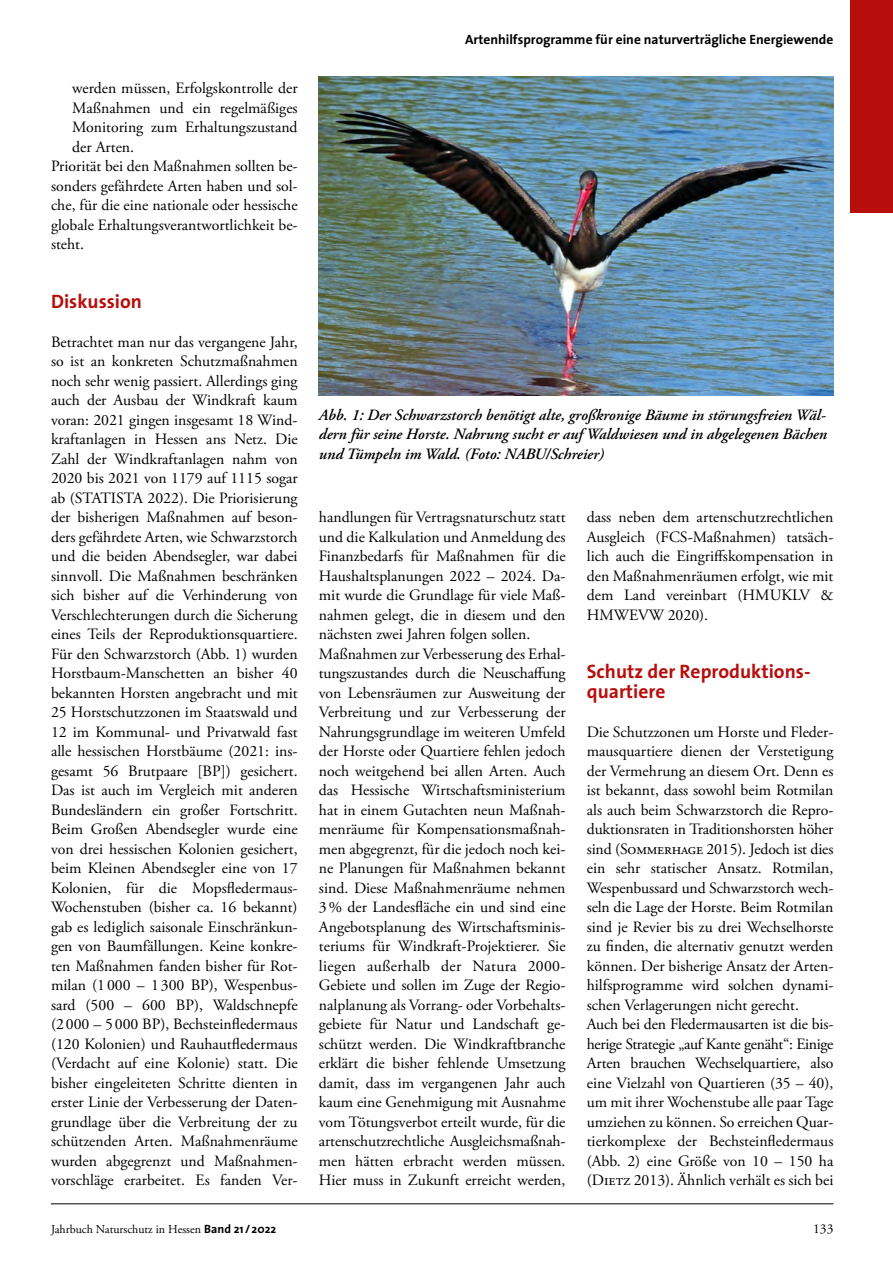
<style>
.page{position:relative;width:893px;height:1263px;background:#fff}
.page>*{position:absolute;margin:0;border:0;box-sizing:border-box;transform-origin:0 0}
.t1{font:700 19.5px/19.5px "The Sans";color:#b70e0c}
.t2{font:15.75px/19.5px "Adobe Garamond Pro";letter-spacing:-.01em;color:#000;text-align:justify}
.t3{font:italic 600 15.75px/19.5px "Adobe Garamond Pro";color:#000;text-align:justify}
.t4{font:700 13.5px "The Sans";color:#000}
.t5{font:13.5px "Adobe Garamond Pro";color:#000}
.t6{font:12px "Adobe Garamond Pro";color:#000}
.s1{font-family:"The Sans";font-weight:700}
</style>
<div class="page">
<hr style="left:51px;top:1203px;width:782px;height:1px;background:#000">
<div style="left:850px;top:0;width:43px;height:213px;background:#b70e0c"></div>
<img style="left:319px;top:77px;width:514px;height:318px">
<p class="t2" style="left:72px;top:79px;width:227px">werden müssen, Erfolgskontrolle der</p>
<p class="t2" style="left:72px;top:98px;width:227px">Maßnahmen und ein regelmäßiges</p>
<p class="t2" style="left:72px;top:118px;width:227px">Monitoring zum Erhaltungszustand</p>
<p class="t2" style="left:72px;top:137px;width:63px">der Arten.</p>
<p class="t2" style="left:51px;top:157px;width:248px">Priorität bei den Maßnahmen sollten be-</p>
<p class="t2" style="left:51px;top:176px;width:248px">sonders gefährdete Arten haben und sol-</p>
<p class="t2" style="left:51px;top:196px;width:248px">che, für die eine nationale oder hessische</p>
<p class="t2" style="left:51px;top:215px;width:248px">globale Erhaltungsverantwortlichkeit be-</p>
<p class="t2" style="left:51px;top:235px;width:35px">steht.</p>
<p class="t1" style="left:51px;top:291px;width:93px">Diskussion</p>
<p class="t2" style="left:51px;top:332px;width:248px">Betrachtet man nur das vergangene Jahr, so ist an konkreten Schutzmaßnahmen noch sehr wenig passiert. Allerdings ging auch der Ausbau der Windkraft kaum voran: 2021 gingen insgesamt 18 Wind&shy;kraftanlagen in Hessen ans Netz. Die Zahl der Windkraftanlagen nahm von 2020 bis 2021 von 1179 auf 1115 sogar ab (STATISTA 2022). Die Priorisierung der bisherigen Maßnahmen auf beson&shy;ders gefährdete Arten, wie Schwarzstorch und die beiden Abendsegler, war dabei sinnvoll. Die Maßnahmen beschränken sich bisher auf die Verhinderung von Verschlechterungen durch die Sicherung eines Teils der Reproduktionsquartiere.<br>Für den Schwarzstorch (Abb. 1) wurden Horstbaum-Manschetten an bisher 40 bekannten Horsten angebracht und mit 25 Horstschutzzonen im Staatswald und 12 im Kommunal- und Privatwald fast alle hessischen Horstbäume (2021: ins&shy;gesamt 56 Brutpaare [BP]) gesichert.<br>Das ist auch im Vergleich mit anderen Bundesländern ein großer Fortschritt.<br>Beim Großen Abendsegler wurde eine von drei hessischen Kolonien gesichert, beim Kleinen Abendsegler eine von 17<br>Kolonien, für die Mopsfledermaus-Wochenstuben (bisher ca. 16 bekannt) gab es lediglich saisonale Einschränkun&shy;gen von Baumfällungen. Keine konkre&shy;ten Maßnahmen fanden bisher für Rot&shy;milan (1 000 – 1300 BP), Wespenbus&shy;sard (500 – 600 BP), Waldschnepfe (2 000 – 5 000 BP), Bechsteinfledermaus (120 Kolonien) und Rauhautfledermaus (Verdacht auf eine Kolonie) statt. Die bisher eingeleiteten Schritte dienten in erster Linie der Verbesserung der Daten&shy;grundlage über die Verbreitung der zu schützenden Arten. Maßnahmenräume wurden abgegrenzt und Maßnahmen&shy;vorschläge erarbeitet. Es fanden Ver-</p>
<p class="t4" style="left:465px;top:28px;width:370px">Artenhilfsprogramme für eine naturverträgliche Energiewende</p>
<p class="t3" style="left:319px;top:405px;width:509px">Abb. 1: Der Schwarzstorch benötigt alte, großkronige Bäume in störungsfreien Wäl&shy;dern für seine Horste. Nahrung sucht er auf Waldwiesen und in abgelegenen Bächen und Tümpeln im Wald. (Foto: NABU/Schreier)</p>
<p class="t2" style="left:319px;top:508px;width:248px;text-align:left">handlungen für Vertragsnaturschutz statt und die Kalkulation und Anmeldung des Finanzbedarfs für Maßnahmen für die Haushaltsplanungen 2022 – 2024. Da&shy;mit wurde die Grundlage für viele Maß&shy;nahmen gelegt, die in diesem und den nächsten zwei Jahren folgen sollen.<br>Maßnahmen zur Verbesserung des Erhal&shy;tungszustandes durch die Neuschaffung von Lebensräumen zur Ausweitung der Verbreitung und zur Verbesserung der Nahrungsgrundlage im weiteren Umfeld der Horste oder Quartiere fehlen jedoch noch weitgehend bei allen Arten. Auch das Hessische Wirtschaftsministerium hat in einem Gutachten neun Maßnah&shy;menräume für Kompensationsmaßnah&shy;men abgegrenzt, für die jedoch noch kei&shy;ne Planungen für Maßnahmen bekannt sind. Diese Maßnahmenräume nehmen 3% der Landesfläche ein und sind eine Angebotsplanung des Wirtschaftsminis&shy;teriums für Windkraft-Projektierer. Sie liegen außerhalb der Natura 2000- Gebiete und sollen im Zuge der Regio&shy;nalplanung als Vorrang- oder Vorbehalts&shy;gebiete für Natur und Landschaft ge&shy;schützt werden. Die Windkraftbranche erklärt die bisher fehlende Umsetzung damit, dass im vergangenen Jahr auch kaum eine Genehmigung mit Ausnahme vom Tötungsverbot erteilt wurde, für die artenschutzrechtliche Ausgleichsmaßnah&shy;men hätten erbracht werden müssen.<br>Hier muss in Zukunft erreicht werden,</p>
<p class="t2" style="left:587px;top:508px;width:248px">dass neben dem artenschutzrechtlichen Ausgleich (FCS-Maßnahmen) tatsäch&shy;lich auch die Eingriffskompensation in den Maßnahmenräumen erfolgt, wie mit dem Land vereinbart (HMUKLV &amp; HMWEVW 2020).</p>
<p class="t1" style="left:587px;top:661px;width:225px">Schutz der Reproduktions&shy;quartiere</p>
<p class="t2" style="left:587px;top:722px;width:248px;text-align:left">Die Schutzzonen um Horste und Fleder&shy;mausquartiere dienen der Verstetigung der Vermehrung an diesem Ort. Denn es ist bekannt, dass sowohl beim Rotmilan als auch beim Schwarzstorch die Repro&shy;duktionsraten in Traditionshorsten höher sind (Sommerhage 2015). Jedoch ist dies ein sehr statischer Ansatz. Rotmilan, Wespenbussard und Schwarzstorch wech&shy;seln die Lage der Horste. Beim Rotmilan sind je Revier bis zu drei Wechselhorste zu finden, die alternativ genutzt werden können. Der bisherige Ansatz der Arten&shy;hilfsprogramme wird solchen dynami&shy;schen Verlagerungen nicht gerecht.<br>Auch bei den Fledermausarten ist die bis&shy;herige Strategie „auf Kante genäht“: Einige Arten brauchen Wechselquartiere, also eine Vielzahl von Quartieren (35 – 40), um mit ihrer Wochenstube alle paar Tage umziehen zu können. So erreichen Quar&shy;tierkomplexe der Bechsteinfledermaus (Abb. 2) eine Größe von 10 – 150 ha (Dietz 2013). Ähnlich verhält es sich bei</p>
<p class="t6" style="left:51px;top:1222px;width:227px">Jahrbuch Naturschutz in Hessen <span class="s1">Band 21 / 2022</span></p>
<p class="t5" style="left:813px;top:1221px;width:22px">133</p>
</div>
